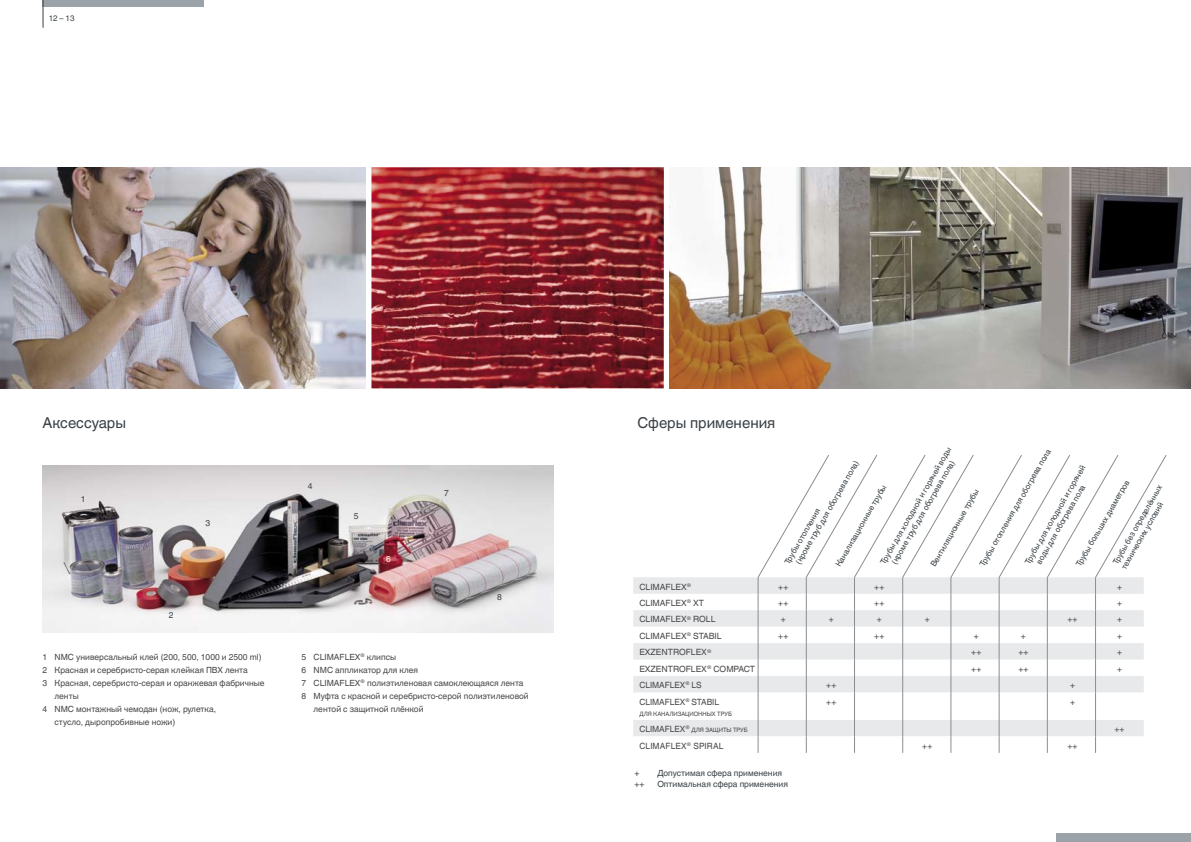
<style>
.page{position:relative;width:1191px;height:842px;background:#fff}
.page>*{position:absolute;margin:0;border:0;box-sizing:border-box;transform-origin:0 0}
.t1{font:15px "Helvetica Linotype";color:#3a4146}
.t2{font:8.6px "Helvetica Linotype";color:#484848}
.t3{font:8.6px "Helvetica Linotype";letter-spacing:.02em;color:#484848}
.t4{font:8.5px "Helvetica Linotype";color:#484848}
.t5{font:8.5px "Helvetica Linotype";color:#3a4146}
.t6{font:8.5px "Helvetica Linotype";color:#fff}
.t7{font:8px/9.6px "Helvetica Linotype";color:#3a4146}
.t8{font:6px "Helvetica Linotype";color:#484848}
</style>
<div class="page">
<div style="left:43px;top:0;width:161px;height:7px;background:#9ba2a8"></div>
<img style="left:371px;top:167px;width:293px;height:221px">
<img style="left:669px;top:167px;width:522px;height:221px">
<img style="left:0;top:167px;width:366px;height:221px">
<svg style="left:43px;top:0;width:1px;height:28px"></svg>
<div style="left:1056px;top:833px;width:135px;height:9px;background:#9ba2a8"></div>
<img style="left:43px;top:465px;width:510px;height:168px">
<svg style="left:633px;top:455px;width:533px;height:298px"></svg>
<p class="t7" style="left:49px;top:14px;width:27px">12 – 13</p>
<h1 class="t1" style="left:43px;top:414px;width:85px">АКСЕССУАРЫ</h1>
<h1 class="t1" style="left:637px;top:414px;width:139px">СФЕРЫ ПРИМЕНЕНИЯ</h1>
<p class="t5" style="left:81px;top:496px;width:6px">1</p>
<p class="t5" style="left:205px;top:520px;width:6px">3</p>
<p class="t5" style="left:308px;top:481px;width:6px">4</p>
<p class="t5" style="left:354px;top:511px;width:6px">5</p>
<p class="t6" style="left:386px;top:555px;width:6px">6</p>
<p class="t5" style="left:444px;top:488px;width:6px">7</p>
<p class="t7" style="left:878px;top:561px;width:135px;text-align:center;rotate:-60deg">ТРУБЫ ДЛЯ ХОЛОДНОЙ И ГОРЯЧЕЙ ВОДЫ (КРОМЕ ТРУБ ДЛЯ ОБОГРЕВА ПОЛА)</p>
<p class="t7" style="left:977px;top:563px;width:136px;rotate:-60deg">ТРУБЫ ОТОПЛЕНИЯ ДЛЯ ОБОГРЕВА ПОЛА</p>
<p class="t7" style="left:785px;top:556px;width:120px;text-indent:-6px;rotate:-60deg">ТРУБЫ ОТОПЛЕНИЯ<br>(КРОМЕ ТРУБ ДЛЯ ОБОГРЕВА ПОЛА)</p>
<p class="t7" style="left:1026px;top:556px;width:108px;text-indent:-6px;rotate:-60deg">ТРУБЫ ДЛЯ ХОЛОДНОЙ И ГОРЯЧЕЙ<br>ВОДЫ ДЛЯ ОБОГРЕВА ПОЛА</p>
<p class="t7" style="left:1074px;top:563px;width:100px;rotate:-60deg">ТРУБЫ БОЛЬШИХ ДИАМЕТРОВ</p>
<p class="t7" style="left:1111px;top:561px;width:92px;rotate:-60deg">ТРУБЫ БЕЗ ОПРЕДЕЛЁННЫХ<br>ТЕХНИЧЕСКИХ УСЛОВИЙ</p>
<p class="t7" style="left:833px;top:563px;width:95px;rotate:-60deg">КАНАЛИЗАЦИОННЫЕ ТРУБЫ</p>
<p class="t7" style="left:928px;top:563px;width:90px;rotate:-60deg">ВЕНТИЛЯЦИОННЫЕ ТРУБЫ</p>
<p class="t5" style="left:169px;top:612px;width:6px">2</p>
<p class="t4" style="left:43px;top:652px;width:220px">1 NMC УНИВЕРСАЛЬНЫЙ КЛЕЙ (200, 500, 1000 И 2500 ML)</p>
<p class="t4" style="left:43px;top:665px;width:207px">2 КРАСНАЯ И СЕРЕБРИСТО-СЕРАЯ КЛЕЙКАЯ ПВХ ЛЕНТА</p>
<p class="t4" style="left:43px;top:678px;width:223px">3 КРАСНАЯ, СЕРЕБРИСТО-СЕРАЯ И ОРАНЖЕВАЯ ФАБРИЧНЫЕ</p>
<p class="t4" style="left:55px;top:691px;width:26px">ЛЕНТЫ</p>
<p class="t4" style="left:43px;top:704px;width:175px">4 NMC МОНТАЖНЫЙ ЧЕМОДАН (НОЖ, РУЛЕТКА,</p>
<p class="t4" style="left:55px;top:717px;width:122px">СТУСЛО, ДЫРОПРОБИВНЫЕ НОЖИ)</p>
<p class="t5" style="left:497px;top:592px;width:6px">8</p>
<p class="t4" style="left:302px;top:652px;width:96px">5 CLIMAFLEX<sup>®</sup> КЛИПСЫ</p>
<p class="t4" style="left:302px;top:665px;width:118px">6 NMC АППЛИКАТОР ДЛЯ КЛЕЯ</p>
<p class="t4" style="left:302px;top:678px;width:223px">7 CLIMAFLEX<sup>®</sup> ПОЛИЭТИЛЕНОВАЯ САМОКЛЕЮЩАЯСЯ ЛЕНТА</p>
<p class="t4" style="left:302px;top:691px;width:229px">8 МУФТА С КРАСНОЙ И СЕРЕБРИСТО-СЕРОЙ ПОЛИЭТИЛЕНОВОЙ</p>
<p class="t4" style="left:314px;top:704px;width:111px">ЛЕНТОЙ С ЗАЩИТНОЙ ПЛЁНКОЙ</p>
<p class="t2" style="left:639px;top:583px;width:53px">CLIMAFLEX<sup>®</sup></p>
<p class="t4" style="left:778px;top:582px;width:12px">++</p>
<p class="t4" style="left:874px;top:582px;width:12px">++</p>
<p class="t4" style="left:1117px;top:582px;width:6px">+</p>
<p class="t2" style="left:639px;top:600px;width:66px">CLIMAFLEX<sup>®</sup> XT</p>
<p class="t4" style="left:778px;top:598px;width:12px">++</p>
<p class="t4" style="left:874px;top:598px;width:12px">++</p>
<p class="t4" style="left:1117px;top:598px;width:6px">+</p>
<p class="t2" style="left:639px;top:616px;width:78px">CLIMAFLEX<sup>®</sup> ROLL</p>
<p class="t4" style="left:781px;top:614px;width:6px">+</p>
<p class="t4" style="left:829px;top:614px;width:6px">+</p>
<p class="t4" style="left:877px;top:614px;width:6px">+</p>
<p class="t4" style="left:925px;top:614px;width:6px">+</p>
<p class="t4" style="left:1067px;top:614px;width:12px">++</p>
<p class="t4" style="left:1117px;top:614px;width:6px">+</p>
<p class="t2" style="left:639px;top:633px;width:84px">CLIMAFLEX<sup>®</sup> STABIL</p>
<p class="t4" style="left:778px;top:631px;width:12px">++</p>
<p class="t4" style="left:874px;top:631px;width:12px">++</p>
<p class="t4" style="left:974px;top:631px;width:6px">+</p>
<p class="t4" style="left:1021px;top:631px;width:6px">+</p>
<p class="t4" style="left:1117px;top:631px;width:6px">+</p>
<p class="t2" style="left:639px;top:649px;width:73px">EXZENTROFLEX<sup>®</sup></p>
<p class="t4" style="left:971px;top:647px;width:12px">++</p>
<p class="t4" style="left:1018px;top:647px;width:12px">++</p>
<p class="t4" style="left:1117px;top:647px;width:6px">+</p>
<p class="t2" style="left:639px;top:665px;width:117px">EXZENTROFLEX<sup>®</sup> COMPACT</p>
<p class="t4" style="left:971px;top:664px;width:12px">++</p>
<p class="t4" style="left:1018px;top:664px;width:12px">++</p>
<p class="t4" style="left:1117px;top:664px;width:6px">+</p>
<p class="t2" style="left:639px;top:682px;width:64px">CLIMAFLEX<sup>®</sup> LS</p>
<p class="t4" style="left:826px;top:680px;width:12px">++</p>
<p class="t4" style="left:1070px;top:680px;width:6px">+</p>
<p class="t2" style="left:639px;top:698px;width:81px">CLIMAFLEX<sup>®</sup> STABIL</p>
<p class="t4" style="left:826px;top:697px;width:12px">++</p>
<p class="t4" style="left:1070px;top:697px;width:6px">+</p>
<p class="t8" style="left:639px;top:710px;width:94px">ДЛЯ КАНАЛИЗАЦИОННЫХ ТРУБ</p>
<p class="t2" style="left:639px;top:726px;width:52px">CLIMAFLEX<sup>®</sup></p>
<p class="t8" style="left:691px;top:726px;width:58px">ДЛЯ ЗАЩИТЫ ТРУБ</p>
<p class="t4" style="left:1114px;top:724px;width:12px">++</p>
<p class="t3" style="left:639px;top:742px;width:86px">CLIMAFLEX<sup>®</sup> SPIRAL</p>
<p class="t4" style="left:922px;top:741px;width:12px">++</p>
<p class="t4" style="left:1067px;top:741px;width:12px">++</p>
<p class="t5" style="left:634px;top:768px;width:6px">+</p>
<p class="t5" style="left:657px;top:768px;width:126px">ДОПУСТИМАЯ СФЕРА ПРИМЕНЕНИЯ</p>
<p class="t5" style="left:634px;top:779px;width:11px">++</p>
<p class="t5" style="left:657px;top:779px;width:132px">ОПТИМАЛЬНАЯ СФЕРА ПРИМЕНЕНИЯ</p>
</div>
